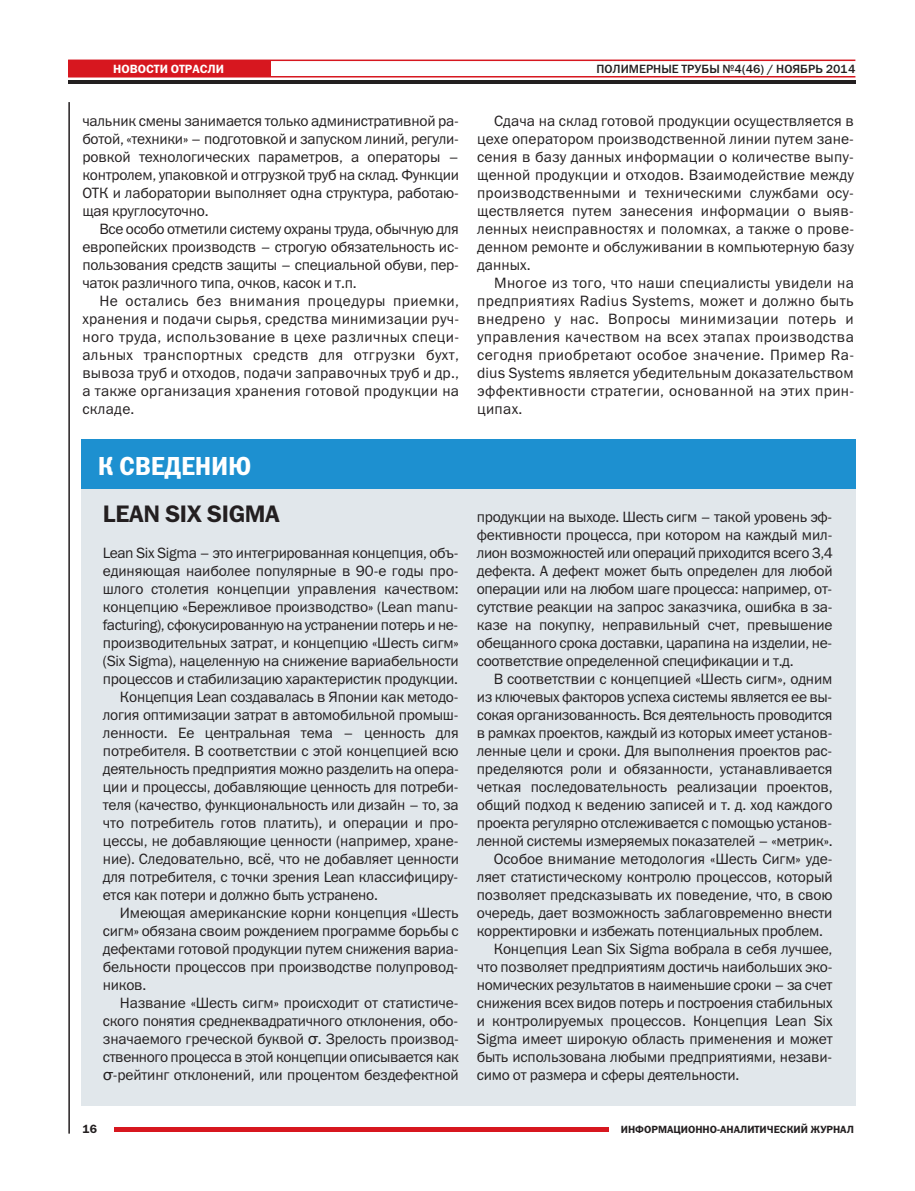
<style>
.page{position:relative;width:915px;height:1191px;background:#fff}
.page>*{position:absolute;margin:0;border:0;box-sizing:border-box;transform-origin:0 0}
.t1{font:26.25px "Franklin Gothic Demi Cond C";letter-spacing:-.005em;color:#fff;scale:1.06 1}
.t2{font:24px "Franklin Gothic Demi C";letter-spacing:-.015em;color:#231f20}
.t3{font:15px/18px "Franklin Gothic Book C";letter-spacing:-.015em;color:#231f20;text-align:justify}
.t4{font:12px "Franklin Gothic Medium C";color:#231f20}
.t5{font:12px "Franklin Gothic Demi C";color:#fff}
.t6{font:12px "Franklin Gothic Demi C";color:#231f20}
.t7{font:10.5px "Franklin Gothic Demi C";color:#231f20}
.s1{font-family:"Lucida Grande"}
</style>
<div class="page">
<hr style="left:68px;top:102px;width:2px;height:1031px;background:#231f20">
<hr style="left:114px;top:1127px;width:494px;height:4px;background:#d7171f">
<hr style="left:68px;top:76px;width:787px;height:1px;background:#d7171f">
<hr style="left:68px;top:60px;width:787px;height:1px;background:#d7171f">
<hr style="left:68px;top:80px;width:787px;height:3px;background:#231f20">
<div style="left:68px;top:60px;width:202px;height:16px;background:#d7171f"></div>
<div style="left:81px;top:464px;width:774px;height:642px;background:#e1e7eb"></div>
<div style="left:81px;top:439px;width:774px;height:49px;background:#1d90d0"></div>
<p class="t5" style="left:113px;top:62px;width:112px">НОВОСТИ ОТРАСЛИ</p>
<p class="t4" style="left:596px;top:62px;width:260px">ПОЛИМЕРНЫЕ ТРУБЫ №4(46) / НОЯБРЬ 2014</p>
<p class="t3" style="left:82px;top:112px;width:378px">чальник смены занимается только административной ра&shy;ботой, «техники» – подготовкой и запуском линий, регули&shy;ровкой технологических параметров, а операторы – контролем, упаковкой и отгрузкой труб на склад. Функции ОТК и лаборатории выполняет одна структура, работаю&shy;щая круглосуточно.</p>
<p class="t3" style="left:82px;top:220px;width:378px;text-indent:17px">Все особо отметили систему охраны труда, обычную для европейских производств – строгую обязательность ис&shy;пользования средств защиты – специальной обуви, пер&shy;чаток различного типа, очков, касок и т.п.</p>
<p class="t3" style="left:82px;top:292px;width:378px;text-indent:17px">Не остались без внимания процедуры приемки, хранения и подачи сырья, средства минимизации руч&shy;ного труда, использование в цехе различных специ&shy;альных транспортных средств для отгрузки бухт, вывоза труб и отходов, подачи заправочных труб и др., а также организация хранения готовой продукции на складе.</p>
<h1 class="t1" style="left:98px;top:450px;width:146px">К СВЕДЕНИЮ</h1>
<h2 class="t2" style="left:103px;top:500px;width:178px">LEAN SIX SIGMA</h2>
<p class="t3" style="left:103px;top:544px;width:357px">Lean Six Sigma – это интегрированная концепция, объ-</p>
<p class="t3" style="left:103px;top:562px;width:357px">единяющая наиболее популярные в 90-е годы про-</p>
<p class="t3" style="left:103px;top:580px;width:357px">шлого столетия концепции управления качеством:</p>
<p class="t3" style="left:103px;top:598px;width:357px">концепцию «Бережливое производство» (Lean manu-</p>
<p class="t3" style="left:103px;top:616px;width:357px">facturing), сфокусированную на устранении потерь и не-</p>
<p class="t3" style="left:103px;top:634px;width:357px">производительных затрат, и концепцию «Шесть сигм»</p>
<p class="t3" style="left:103px;top:652px;width:357px">(Six Sigma), нацеленную на снижение вариабельности</p>
<p class="t3" style="left:103px;top:670px;width:356px">процессов и стабилизацию характеристик продукции.</p>
<p class="t3" style="left:120px;top:688px;width:340px">Концепция Lean создавалась в Японии как методо-</p>
<p class="t3" style="left:103px;top:706px;width:357px">логия оптимизации затрат в автомобильной промыш-</p>
<p class="t3" style="left:103px;top:724px;width:357px">ленности. Ее центральная тема – ценность для</p>
<p class="t3" style="left:103px;top:742px;width:357px">потребителя. В соответствии с этой концепцией всю</p>
<p class="t3" style="left:103px;top:760px;width:357px">деятельность предприятия можно разделить на опера-</p>
<p class="t3" style="left:103px;top:778px;width:357px">ции и процессы, добавляющие ценность для потреби-</p>
<p class="t3" style="left:103px;top:796px;width:357px">теля (качество, функциональность или дизайн – то, за</p>
<p class="t3" style="left:103px;top:814px;width:357px">что потребитель готов платить), и операции и про-</p>
<p class="t3" style="left:103px;top:832px;width:357px">цессы, не добавляющие ценности (например, хране-</p>
<p class="t3" style="left:103px;top:850px;width:357px">ние). Следовательно, всё, что не добавляет ценности</p>
<p class="t3" style="left:103px;top:868px;width:356px">для потребителя, с точки зрения Lean классифициру-</p>
<p class="t3" style="left:103px;top:886px;width:276px">ется как потери и должно быть устранено.</p>
<p class="t3" style="left:120px;top:904px;width:340px">Имеющая американские корни концепция «Шесть</p>
<p class="t3" style="left:103px;top:922px;width:357px">сигм» обязана своим рождением программе борьбы с</p>
<p class="t3" style="left:103px;top:940px;width:357px">дефектами готовой продукции путем снижения вариа-</p>
<p class="t3" style="left:103px;top:958px;width:357px">бельности процессов при производстве полупровод-</p>
<p class="t3" style="left:103px;top:976px;width:45px">ников.</p>
<p class="t3" style="left:120px;top:994px;width:340px">Название «Шесть сигм» происходит от статистиче-</p>
<p class="t3" style="left:103px;top:1012px;width:356px">ского понятия среднеквадратичного отклонения, обо-</p>
<p class="t3" style="left:103px;top:1030px;width:357px">значаемого греческой буквой <span class="s1">σ</span>. Зрелость производ-</p>
<p class="t3" style="left:103px;top:1048px;width:357px">ственного процесса в этой концепции описывается как</p>
<p class="t3" style="left:103px;top:1066px;width:357px"><span class="s1">σ</span>-рейтинг отклонений, или процентом бездефектной</p>
<p class="t6" style="left:82px;top:1122px;width:16px">16</p>
<p class="t3" style="left:477px;top:112px;width:378px;text-indent:17px">Сдача на склад готовой продукции осуществляется в цехе оператором производственной линии путем зане&shy;сения в базу данных информации о количестве выпу&shy;щенной продукции и отходов. Взаимодействие между производственными и техническими службами осу&shy;ществляется путем занесения информации о выяв&shy;ленных неисправностях и поломках, а также о прове&shy;денном ремонте и обслуживании в компьютерную базу данных.</p>
<p class="t3" style="left:477px;top:274px;width:378px;text-indent:17px">Многое из того, что наши специалисты увидели на предприятиях Radius Systems, может и должно быть внедрено у нас. Вопросы минимизации потерь и управления качеством на всех этапах производства сегодня приобретают особое значение. Пример Ra&shy;dius Systems является убедительным доказательством эффективности стратегии, основанной на этих прин&shy;ципах.</p>
<p class="t3" style="left:476px;top:508px;width:357px">продукции на выходе. Шесть сигм – такой уровень эф&shy;фективности процесса, при котором на каждый мил&shy;лион возможностей или операций приходится всего 3,4 дефекта. А дефект может быть определен для любой операции или на любом шаге процесса: например, от&shy;сутствие реакции на запрос заказчика, ошибка в за&shy;казе на покупку, неправильный счет, превышение обещанного срока доставки, царапина на изделии, не&shy;соответствие определенной спецификации и т.д.</p>
<p class="t3" style="left:493px;top:670px;width:340px">В соответствии с концепцией «Шесть сигм», одним</p>
<p class="t3" style="left:476px;top:688px;width:357px">из ключевых факторов успеха системы является ее вы-</p>
<p class="t3" style="left:476px;top:706px;width:357px">сокая организованность. Вся деятельность проводится</p>
<p class="t3" style="left:476px;top:724px;width:357px">в рамках проектов, каждый из которых имеет установ-</p>
<p class="t3" style="left:476px;top:742px;width:357px">ленные цели и сроки. Для выполнения проектов рас-</p>
<p class="t3" style="left:476px;top:760px;width:357px">пределяются роли и обязанности, устанавливается</p>
<p class="t3" style="left:476px;top:778px;width:357px">четкая последовательность реализации проектов,</p>
<p class="t3" style="left:476px;top:796px;width:357px">общий подход к ведению записей и т. д. ход каждого</p>
<p class="t3" style="left:476px;top:814px;width:357px">проекта регулярно отслеживается с помощью установ-</p>
<p class="t3" style="left:476px;top:832px;width:357px">ленной системы измеряемых показателей – «метрик».</p>
<p class="t3" style="left:493px;top:850px;width:340px">Особое внимание методология «Шесть Сигм» уде-</p>
<p class="t3" style="left:476px;top:868px;width:357px">ляет статистическому контролю процессов, который</p>
<p class="t3" style="left:476px;top:886px;width:357px">позволяет предсказывать их поведение, что, в свою</p>
<p class="t3" style="left:476px;top:904px;width:357px">очередь, дает возможность заблаговременно внести</p>
<p class="t3" style="left:476px;top:922px;width:348px">корректировки и избежать потенциальных проблем.</p>
<p class="t3" style="left:493px;top:940px;width:340px">Концепция Lean Six Sigma вобрала в себя лучшее,</p>
<p class="t3" style="left:476px;top:958px;width:357px">что позволяет предприятиям достичь наибольших эко-</p>
<p class="t3" style="left:476px;top:976px;width:357px">номических результатов в наименьшие сроки – за счет</p>
<p class="t3" style="left:476px;top:994px;width:357px">снижения всех видов потерь и построения стабильных</p>
<p class="t3" style="left:476px;top:1012px;width:357px">и контролируемых процессов. Концепция Lean Six</p>
<p class="t3" style="left:476px;top:1030px;width:357px">Sigma имеет широкую область применения и может</p>
<p class="t3" style="left:476px;top:1048px;width:357px">быть использована любыми предприятиями, незави-</p>
<p class="t3" style="left:476px;top:1066px;width:264px">симо от размера и сферы деятельности.</p>
<p class="t7" style="left:620px;top:1122px;width:234px">ИНФОРМАЦИОННО-АНАЛИТИЧЕСКИЙ ЖУРНАЛ</p>
</div>
